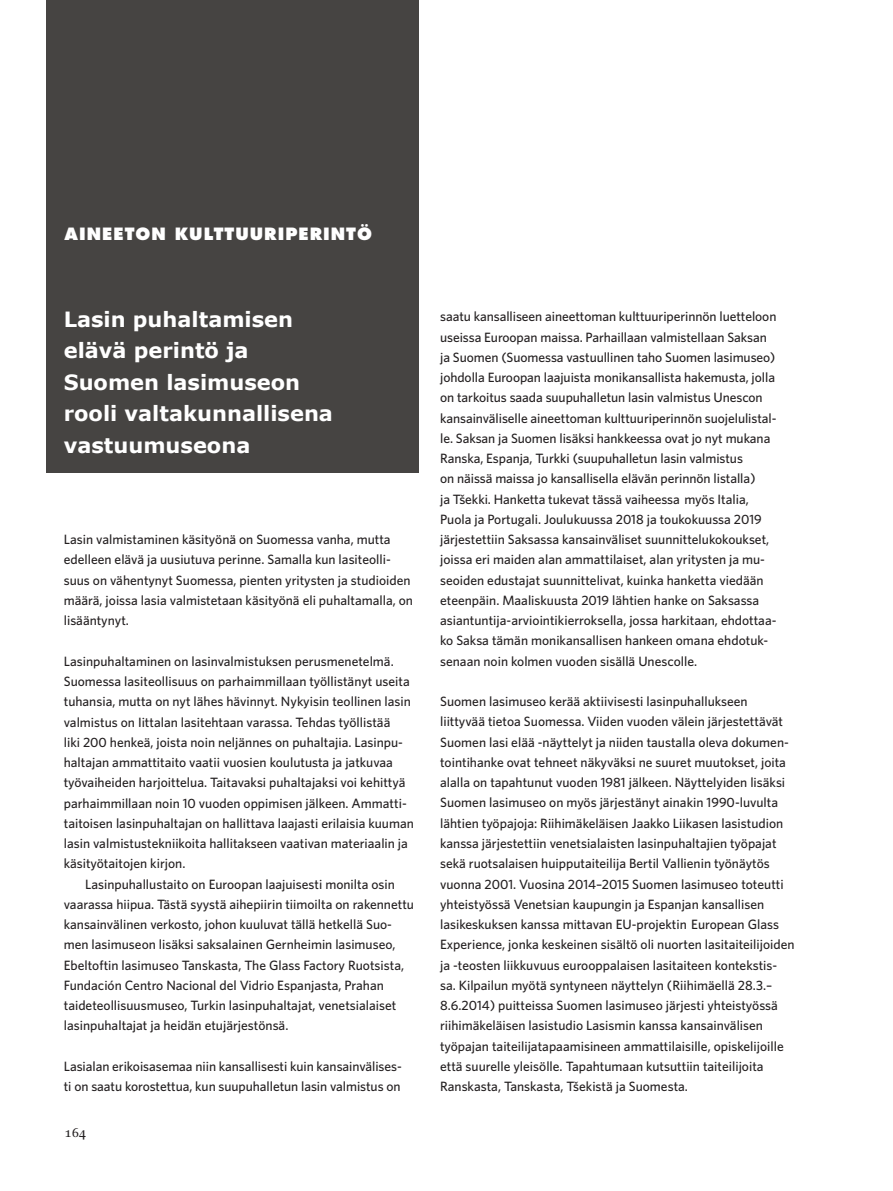
<style>
.page{position:relative;width:893px;height:1191px;background:#fff}
.page>*{position:absolute;margin:0;border:0;box-sizing:border-box;transform-origin:0 0}
.t1{font:700 21px/31.5px "Verdana";color:#fff}
.t2{font:800 16.5px "Futura";color:#fff}
.t3{font:500 13.5px/20.2px "Whitney";color:#231f20}
.t4{font:13.5px "Arnhem Blond";color:#231f20}
</style>
<div class="page">
<div style="left:46px;top:0;width:373px;height:472px;background:#464442"></div>
<p class="t2" style="left:65px;top:224px;width:28px">AINEETON</p>
<p class="t2" style="left:175px;top:224px;width:13px">KULTTUURI</p>
<p class="t2" style="left:285px;top:224px;width:26px">PERINT</p>
<p class="t2" style="left:357px;top:224px;width:16px">Ö</p>
<h1 class="t1" style="left:64px;top:303px;width:271px">Lasin puhaltamisen elävä perintö ja<br>Suomen lasimuseon rooli valtakunnallisena vastuumuseona</h1>
<p class="t3" style="left:64px;top:529px;width:351px">Lasin valmistaminen käsityönä on Suomessa vanha, mutta edelleen elävä ja uusiutuva perinne. Samalla kun lasiteolli&shy;suus on vähentynyt Suomessa, pienten yritysten ja studioiden määrä, joissa lasia valmistetaan käsityönä eli puhaltamalla, on lisääntynyt.</p>
<p class="t3" style="left:64px;top:651px;width:352px">Lasinpuhaltaminen on lasinvalmistuksen perusmenetelmä.<br>Suomessa lasiteollisuus on parhaimmillaan työllistänyt useita tuhansia, mutta on nyt lähes hävinnyt. Nykyisin teollinen lasin valmistus on Iittalan lasitehtaan varassa. Tehdas työllistää<br>liki 200 henkeä, joista noin neljännes on puhaltajia. Lasinpu&shy;haltajan ammattitaito vaatii vuosien koulutusta ja jatkuvaa työvaiheiden harjoittelua. Taitavaksi puhaltajaksi voi kehittyä parhaimmillaan noin 10 vuoden oppimisen jälkeen. Ammatti&shy;taitoisen lasinpuhaltajan on hallittava laajasti erilaisia kuuman lasin valmistustekniikoita hallitakseen vaativan materiaalin ja käsityötaitojen kirjon.</p>
<p class="t3" style="left:64px;top:873px;width:352px;text-indent:21px">Lasinpuhallustaito on Euroopan laajuisesti monilta osin vaarassa hiipua. Tästä syystä aihepiirin tiimoilta on rakennettu kansainvälinen verkosto, johon kuuluvat tällä hetkellä Suo&shy;men lasimuseon lisäksi saksalainen Gernheimin lasimuseo, Ebeltoftin lasimuseo Tanskasta, The Glass Factory Ruotsista, Fundación Centro Nacional del Vidrio Espanjasta, Prahan taideteollisuusmuseo, Turkin lasinpuhaltajat, venetsialaiset lasinpuhaltajat ja heidän etujärjestönsä.</p>
<p class="t3" style="left:64px;top:1056px;width:340px">Lasialan erikoisasemaa niin kansallisesti kuin kansainvälises&shy;ti on saatu korostettua, kun suupuhalletun lasin valmistus on</p>
<p class="t4" style="left:65px;top:1125px;width:23px">164</p>
<p class="t3" style="left:440px;top:306px;width:338px">saatu kansalliseen aineettoman kulttuuriperinnön luetteloon useissa Euroopan maissa. Parhaillaan valmistellaan Saksan ja Suomen (Suomessa vastuullinen taho Suomen lasimuseo) johdolla Euroopan laajuista monikansallista hakemusta, jolla on tarkoitus saada suupuhalletun lasin valmistus Unescon kansainväliselle aineettoman kulttuuriperinnön suojelulistal&shy;le. Saksan ja Suomen lisäksi hankkeessa ovat jo nyt mukana Ranska, Espanja, Turkki (suupuhalletun lasin valmistus<br>on näissä maissa jo kansallisella elävän perinnön listalla)<br>ja Tšekki. Hanketta tukevat tässä vaiheessa myös Italia, Puola ja Portugali. Joulukuussa 2018 ja toukokuussa 2019 järjestettiin Saksassa kansainväliset suunnittelukokoukset, joissa eri maiden alan ammattilaiset, alan yritysten ja mu&shy;seoiden edustajat suunnittelivat, kuinka hanketta viedään eteenpäin. Maaliskuusta 2019 lähtien hanke on Saksassa asiantuntija-arviointikierroksella, jossa harkitaan, ehdottaa&shy;ko Saksa tämän monikansallisen hankeen omana ehdotuk&shy;senaan noin kolmen vuoden sisällä Unescolle.</p>
<p class="t3" style="left:440px;top:691px;width:356px">Suomen lasimuseo kerää aktiivisesti lasinpuhallukseen liittyvää tietoa Suomessa. Viiden vuoden välein järjestettävät Suomen lasi elää -näyttelyt ja niiden taustalla oleva dokumen&shy;tointihanke ovat tehneet näkyväksi ne suuret muutokset, joita alalla on tapahtunut vuoden 1981 jälkeen. Näyttelyiden lisäksi Suomen lasimuseo on myös järjestänyt ainakin 1990-luvulta lähtien työpajoja: Riihimäkeläisen Jaakko Liikasen lasistudion kanssa järjestettiin venetsialaisten lasinpuhaltajien työpajat sekä ruotsalaisen huipputaiteilija Bertil Vallienin työnäytös vuonna 2001. Vuosina 2014–2015 Suomen lasimuseo toteutti yhteistyössä Venetsian kaupungin ja Espanjan kansallisen lasikeskuksen kanssa mittavan EU-projektin European Glass Experience, jonka keskeinen sisältö oli nuorten lasitaiteilijoiden ja -teosten liikkuvuus eurooppalaisen lasitaiteen kontekstis&shy;sa. Kilpailun myötä syntyneen näyttelyn (Riihimäellä 28.3.– 8.6.2014) puitteissa Suomen lasimuseo järjesti yhteistyössä riihimäkeläisen lasistudio Lasismin kanssa kansainvälisen työpajan taiteilijatapaamisineen ammattilaisille, opiskelijoille että suurelle yleisölle. Tapahtumaan kutsuttiin taiteilijoita Ranskasta, Tanskasta, Tšekistä ja Suomesta.</p>
</div>
